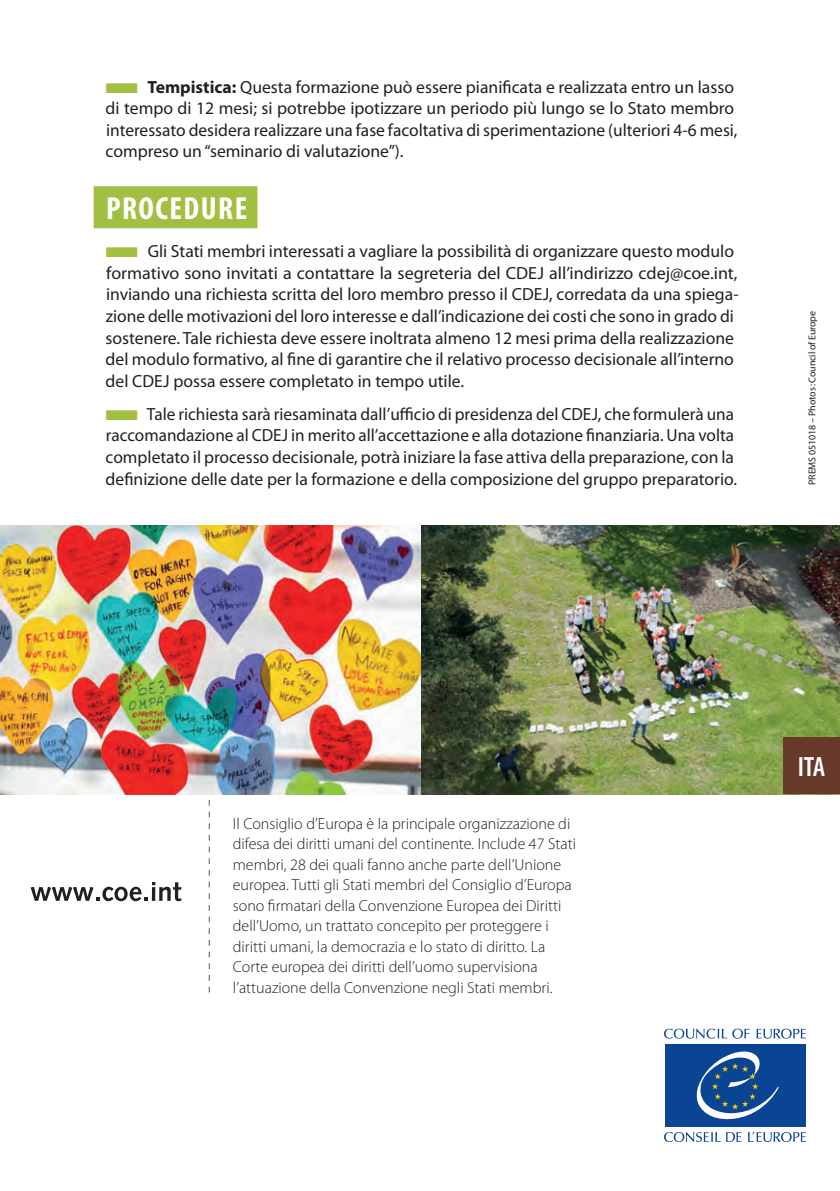
<style>
.page{position:relative;width:840px;height:1191px;background:#fff}
.page>*{position:absolute;margin:0;border:0;box-sizing:border-box;transform-origin:0 0}
.t1{font:700 condensed 32px "Myriad Pro";letter-spacing:.045em;color:#fff}
.t2{font:600 condensed 28px "Myriad Pro";color:#fff}
.t3{font:17.6px/21.6px "Myriad Pro";color:#231f20}
.t4{font:300 16px/20.4px "Myriad Pro";color:#231f20}
.t5{font:10px "Myriad Pro";letter-spacing:-.015em;color:#231f20}
.s1{color:#a1bf40}
.s2{font-weight:700}
</style>
<div class="page">
<img style="left:0;top:526px;width:839px;height:268px">
<svg style="left:732px;top:1028px;width:17px;height:10px"></svg>
<svg style="left:756px;top:1028px;width:49px;height:10px"></svg>
<svg style="left:664px;top:1028px;width:62px;height:10px"></svg>
<svg style="left:748px;top:1131px;width:57px;height:11px"></svg>
<svg style="left:664px;top:1132px;width:77px;height:10px"></svg>
<div style="left:664px;top:1044px;width:141px;height:82px;background:#094594"></div>
<svg style="left:696px;top:1051px;width:82px;height:68px"></svg>
<div style="left:782px;top:737px;width:57px;height:57px;background:#66392a"></div>
<svg style="left:209px;top:800px;width:1px;height:192px"></svg>
<svg style="left:31px;top:882px;width:151px;height:19px"></svg>
<div style="left:94px;top:186px;width:163px;height:42px;background:#a1bf40"></div>
<p class="t3" style="left:105px;top:76px;width:633px"><span class="s1">■</span> <span class="s2">Tempistica:</span> Questa formazione può essere pianificata e realizzata entro un lasso di tempo di 12 mesi; si potrebbe ipotizzare un periodo più lungo se lo Stato membro interessato desidera realizzare una fase facoltativa di sperimentazione (ulteriori 4-6 mesi, compreso un “seminario di valutazione”).</p>
<h1 class="t1" style="left:106px;top:188px;width:143px">PROCEDURE</h1>
<p class="t3" style="left:105px;top:240px;width:635px"><span class="s1">■</span> Gli Stati membri interessati a vagliare la possibilità di organizzare questo modulo formativo sono invitati a contattare la segreteria del CDEJ all’indirizzo cdej@coe.int, inviando una richiesta scritta del loro membro presso il CDEJ, corredata da una spiega&shy;zione delle motivazioni del loro interesse e dall’indicazione dei costi che sono in grado di sostenere. Tale richiesta deve essere inoltrata almeno 12 mesi prima della realizzazione del modulo formativo, al fine di garantire che il relativo processo decisionale all’interno del CDEJ possa essere completato in tempo utile.</p>
<p class="t3" style="left:105px;top:403px;width:633px"><span class="s1">■</span> Tale richiesta sarà riesaminata dall’ufficio di presidenza del CDEJ, che formulerà una raccomandazione al CDEJ in merito all’accettazione e alla dotazione finanziaria. Una volta completato il processo decisionale, potrà iniziare la fase attiva della preparazione, con la definizione delle date per la formazione e della composizione del gruppo preparatorio.</p>
<p class="t5" style="left:805px;top:485px;width:175px;rotate:-90deg">PREMS 051018 – Photos: Council of Europe</p>
<p class="t4" style="left:233px;top:813px;width:344px">Il Consiglio d’Europa è la principale organizzazione di difesa dei diritti umani del continente. Include 47 Stati membri, 28 dei quali fanno anche parte dell’Unione europea. Tutti gli Stati membri del Consiglio d’Europa sono firmatari della Convenzione Europea dei Diritti dell’Uomo, un trattato concepito per proteggere i diritti umani, la democrazia e lo stato di diritto. La Corte europea dei diritti dell’uomo supervisiona l’attuazione della Convenzione negli Stati membri.</p>
<h2 class="t2" style="left:797px;top:749px;width:29px">ITA</h2>
</div>
